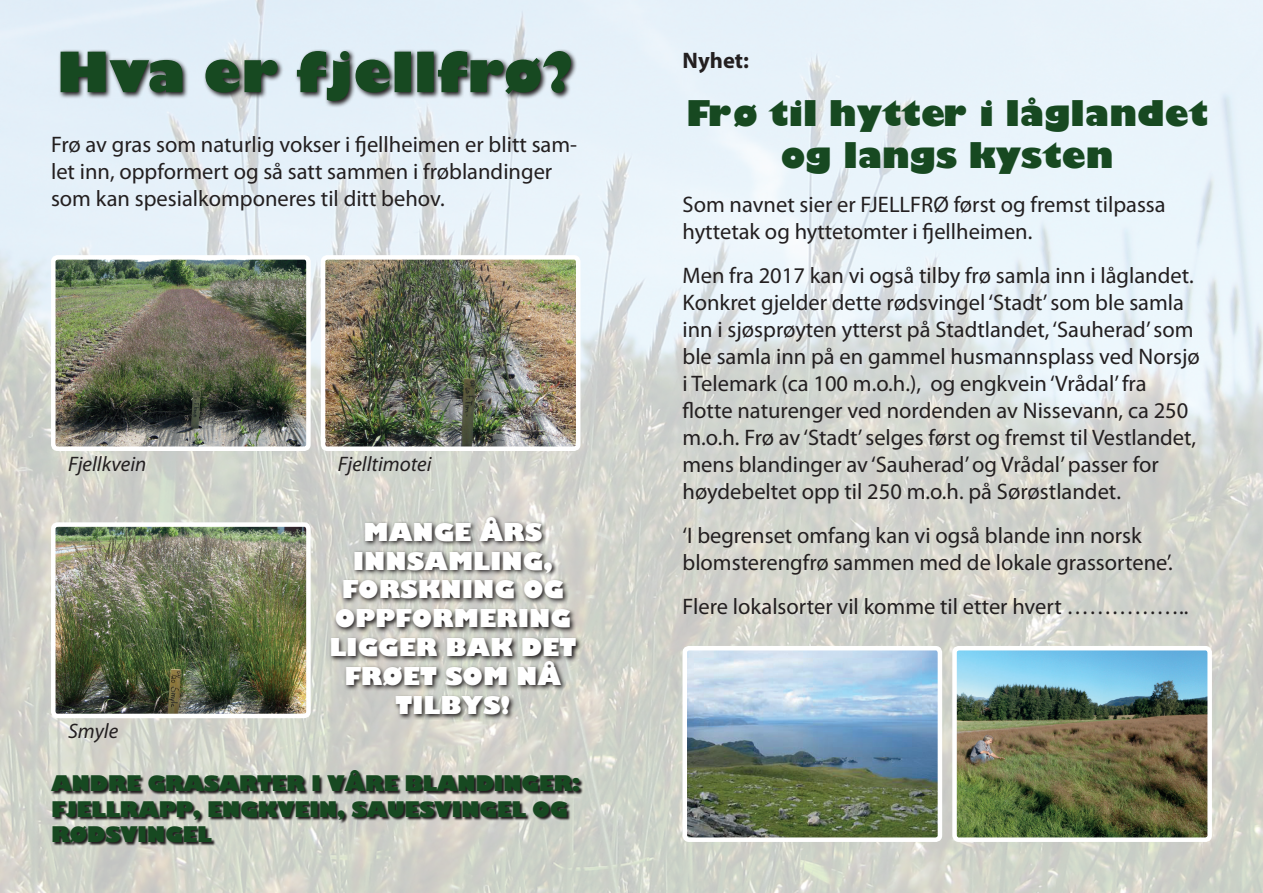
<style>
.page{position:relative;width:1263px;height:893px;background:#fff}
.page>*{position:absolute;margin:0;border:0;box-sizing:border-box;transform-origin:0 0}
.t1{font:800 34.5px/41.4px "Gill Sans";color:#174921;text-align:center}
.t2{font:800 24px/28.8px "Gill Sans";color:#fff;text-align:center}
.t3{font:22.5px/27px "Myriad Pro";color:#231f20}
.t4{font:700 22.5px "Myriad Pro";color:#231f20}
.t5{font:800 21px/25.2px "Gill Sans";letter-spacing:-.02em;color:#174921}
.t6{font:italic 21px "Myriad Pro";color:#231f20}
</style>
<div class="page">
<img style="left:0;top:0;width:1263px;height:893px">
<svg style="left:58px;top:49px;width:519px;height:58px;background:#dee9f1"></svg>
<svg style="left:61px;top:51px;width:510px;height:50px;background:#738f81"></svg>
<svg style="left:329px;top:514px;width:253px;height:206px;background:#979792"></svg>
<img style="left:56px;top:260px;width:250px;height:186px">
<div style="left:51px;top:255px;width:260px;height:196px;border:4px solid #fff;border-radius:4px"></div>
<img style="left:326px;top:260px;width:249px;height:186px">
<div style="left:321px;top:255px;width:259px;height:196px;border:4px solid #fff;border-radius:4px"></div>
<img style="left:56px;top:527px;width:250px;height:186px">
<div style="left:51px;top:522px;width:260px;height:196px;border:4px solid #fff;border-radius:4px"></div>
<img style="left:687px;top:651px;width:250px;height:186px">
<div style="left:682px;top:646px;width:260px;height:196px;border:4px solid #fff;border-radius:4px"></div>
<svg style="left:52px;top:771px;width:532px;height:75px;background:#969690"></svg>
<img style="left:957px;top:651px;width:250px;height:186px">
<div style="left:952px;top:646px;width:260px;height:196px;border:4px solid #fff;border-radius:4px"></div>
<p class="t3" style="left:51px;top:131px;width:528px">Frø av gras som naturlig vokser i fjellheimen er blitt sam&shy;let inn, oppformert og så satt sammen i frøblandinger som kan spesialkomponeres til ditt behov.</p>
<p class="t6" style="left:68px;top:453px;width:80px">Fjellkvein</p>
<p class="t6" style="left:338px;top:453px;width:95px">Fjelltimotei</p>
<p class="t6" style="left:68px;top:720px;width:52px">Smyle</p>
<p class="t2" style="left:329px;top:517px;width:248px">MANGE ÅRS<br>INNSAMLING,<br>FORSKNING OG<br>OPPFORMERING<br>LIGGER BAK DET<br>FRØET SOM NÅ<br>TILBYS!</p>
<p class="t5" style="left:51px;top:771px;width:531px">ANDRE GRASARTER I VÅRE BLANDINGER:<br>FJELLRAPP, ENGKVEIN, SAUESVINGEL OG<br>RØDSVINGEL</p>
<p class="t4" style="left:682px;top:46px;width:68px">Nyhet:</p>
<h1 class="t1" style="left:686px;top:93px;width:523px">Frø til hytter i låglandet og langs kysten</h1>
<p class="t3" style="left:682px;top:190px;width:485px">Som navnet sier er FJELLFRØ først og fremst tilpassa hyttetak og hyttetomter i fjellheimen.</p>
<p class="t3" style="left:682px;top:261px;width:519px">Men fra 2017 kan vi også tilby frø samla inn i låglandet.<br>Konkret gjelder dette rødsvingel ‘Stadt’ som ble samla inn i sjøsprøyten ytterst på Stadtlandet, ‘Sauherad’ som ble samla inn på en gammel husmannsplass ved Norsjø i Telemark (ca 100 m.o.h.), og engkvein ‘Vrådal’ fra flotte naturenger ved nordenden av Nissevann, ca 250 m.o.h. Frø av ‘Stadt’ selges først og fremst til Vestlandet, mens blandinger av ‘Sauherad’ og Vrådal’ passer for høydebeltet opp til 250 m.o.h. på Sørøstlandet.</p>
<p class="t3" style="left:682px;top:521px;width:492px">‘I begrenset omfang kan vi også blande inn norsk blomsterengfrø sammen med de lokale grassortene’.</p>
<p class="t3" style="left:682px;top:592px;width:507px">Flere lokalsorter vil komme til etter hvert ……………..</p>
</div>
